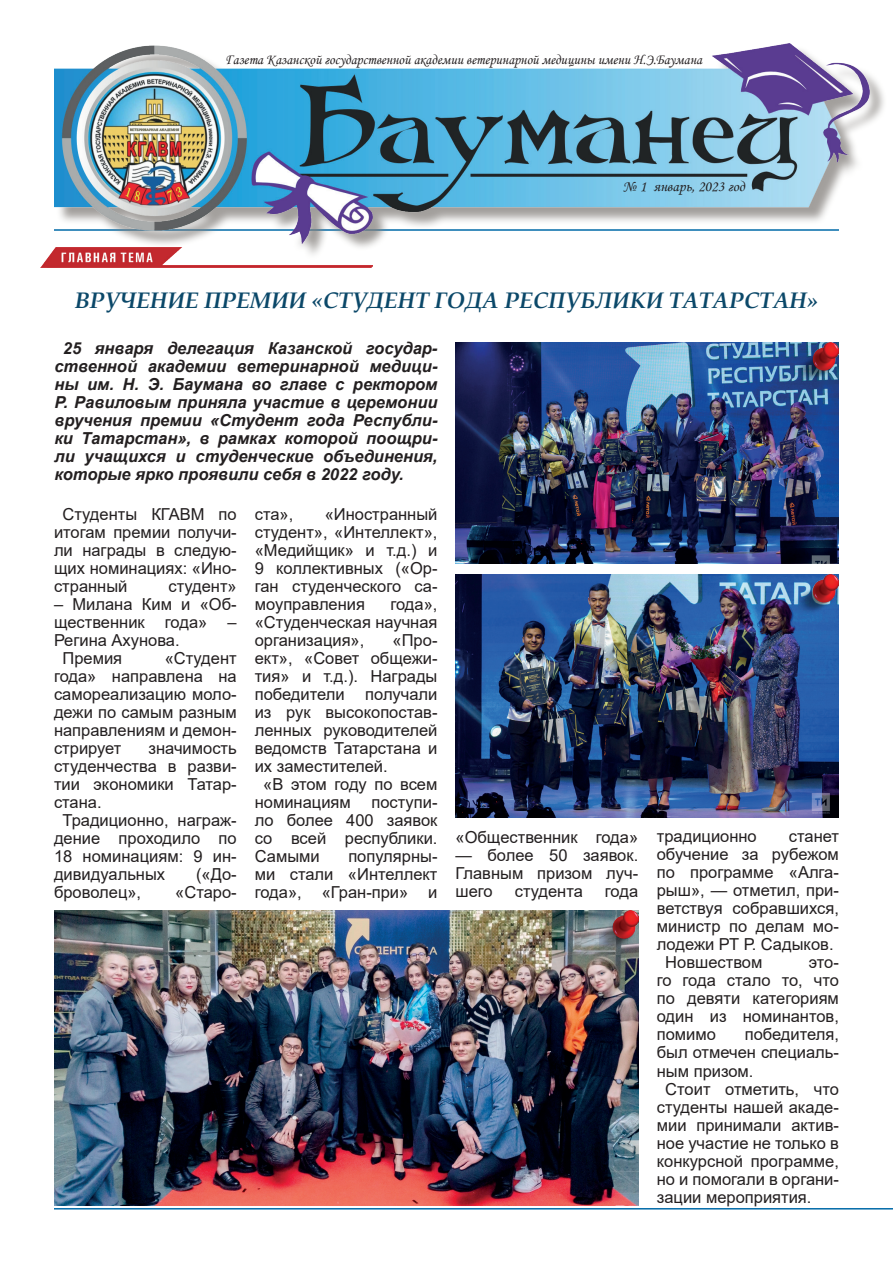
<style>
.page{position:relative;width:893px;height:1263px;background:#fff}
.page>*{position:absolute;margin:0;border:0;box-sizing:border-box;transform-origin:0 0}
.t1{font:italic 700 22.5px "Book Antiqua";color:#0b4869}
.t2{font:16.5px/18px "Arial";color:#231f20;text-align:justify}
.t3{font:italic 700 16.5px/18px "Arial";color:#231f20;text-align:justify}
.t4{font:15px "Monotype Corsiva";color:#231f20}
.t5{font:14.55px "Monotype Corsiva";color:#231f20;scale:.95 1}
</style>
<div class="page">
<img style="left:54px;top:43px;width:815px;height:200px">
<hr style="left:54px;top:1208px;width:839px;height:1px;background:#006aa8">
<img style="left:41px;top:247px;width:332px;height:20px">
<img style="left:54px;top:910px;width:584px;height:295px">
<img style="left:599px;top:910px;width:39px;height:40px">
<img style="left:455px;top:342px;width:384px;height:221px">
<img style="left:455px;top:574px;width:384px;height:244px">
<img style="left:791px;top:342px;width:48px;height:43px">
<img style="left:791px;top:574px;width:48px;height:42px">
<p class="t5" style="left:225px;top:50px;width:503px">Газета Казанской государственной академии ветеринарной медицины имени Н.Э.Баумана</p>
<p class="t4" style="left:623px;top:177px;width:123px">№ 1 январь, 2023 год</p>
<h1 class="t1" style="left:75px;top:284px;width:745px">ВРУЧЕНИЕ ПРЕМИИ «СТУДЕНТ ГОДА РЕСПУБЛИКИ ТАТАРСТАН»</h1>
<p class="t3" style="left:54px;top:340px;width:385px;text-indent:8px">25 января делегация Казанской государ&shy;ственной академии ветеринарной медици&shy;ны им. Н. Э. Баумана во главе с ректором Р. Равиловым приняла участие в церемонии вручения премии «Студент года Республи&shy;ки Татарстан», в рамках которой поощри&shy;ли учащихся и студенческие объединения, которые ярко проявили себя в 2022 году.</p>
<p class="t2" style="left:54px;top:505px;width:184px;text-indent:8px">Студенты КГАВМ по итогам премии получи&shy;ли награды в следую&shy;щих номинациях: «Ино&shy;странный</p>
<p class="t2" style="left:255px;top:505px;width:184px;text-indent:70px">«Иностранный студент», «Интеллект», «Медийщик» и т.д.) и 9 коллективных («Ор&shy;ган студенческого са&shy;моуправления</p>
<p class="t2" style="left:255px;top:505px;width:40px">ста»,</p>
<p class="t2" style="left:168px;top:577px;width:70px">студент»</p>
<p class="t2" style="left:54px;top:595px;width:184px">– Милана Ким и «Об-</p>
<p class="t2" style="left:54px;top:613px;width:184px">щественник года» –</p>
<p class="t2" style="left:54px;top:631px;width:127px">Регина Ахунова.</p>
<p class="t2" style="left:63px;top:649px;width:61px">Премия</p>
<p class="t2" style="left:255px;top:595px;width:184px;text-indent:136px">года», «Студенческая научная организация»,</p>
<p class="t2" style="left:393px;top:631px;width:46px">«Про-</p>
<p class="t2" style="left:255px;top:649px;width:184px">ект», «Совет общежи-</p>
<p class="t2" style="left:255px;top:667px;width:184px">тия» и т.д.). Награды</p>
<p class="t2" style="left:255px;top:685px;width:184px">победители получали</p>
<p class="t2" style="left:255px;top:703px;width:184px">из рук высокопостав-</p>
<p class="t2" style="left:255px;top:721px;width:184px">ленных руководителей</p>
<p class="t2" style="left:255px;top:739px;width:184px">ведомств Татарстана и</p>
<p class="t2" style="left:255px;top:757px;width:134px">их заместителей.</p>
<p class="t2" style="left:263px;top:775px;width:176px">«В этом году по всем</p>
<p class="t2" style="left:255px;top:793px;width:184px">номинациям поступи-</p>
<p class="t2" style="left:255px;top:811px;width:184px">ло более 400 заявок</p>
<p class="t2" style="left:255px;top:829px;width:184px">со всей республики.</p>
<p class="t2" style="left:255px;top:847px;width:67px">Самыми</p>
<p class="t2" style="left:54px;top:649px;width:184px;text-indent:111px">«Студент года» направлена на самореализацию моло&shy;дежи по самым разным направлениям и демон&shy;стрирует</p>
<p class="t2" style="left:149px;top:739px;width:90px">значимость</p>
<p class="t2" style="left:54px;top:757px;width:184px">студенчества в разви-</p>
<p class="t2" style="left:54px;top:775px;width:184px">тии экономики Татар-</p>
<p class="t2" style="left:54px;top:793px;width:49px">стана.</p>
<p class="t2" style="left:63px;top:811px;width:176px">Традиционно, награж-</p>
<p class="t2" style="left:54px;top:829px;width:184px">дение проходило по</p>
<p class="t2" style="left:54px;top:847px;width:184px">18 номинациям: 9 ин-</p>
<p class="t2" style="left:54px;top:865px;width:113px">дивидуальных</p>
<p class="t2" style="left:196px;top:865px;width:42px">(«До-</p>
<p class="t2" style="left:54px;top:883px;width:89px">броволец»,</p>
<p class="t2" style="left:175px;top:883px;width:63px">«Старо-</p>
<p class="t2" style="left:455px;top:828px;width:184px">«Общественник года»</p>
<p class="t2" style="left:455px;top:846px;width:184px">— более 50 заявок.<br>Главным призом луч&shy;шего</p>
<p class="t2" style="left:657px;top:827px;width:101px">традиционно</p>
<p class="t2" style="left:789px;top:827px;width:52px">станет</p>
<p class="t2" style="left:657px;top:845px;width:184px">обучение за рубежом</p>
<p class="t2" style="left:657px;top:863px;width:184px">по программе «Алга-</p>
<p class="t2" style="left:657px;top:881px;width:184px">рыш», — отметил, при-</p>
<p class="t2" style="left:657px;top:899px;width:184px">ветствуя собравшихся,</p>
<p class="t2" style="left:657px;top:917px;width:184px">министр по делам мо-</p>
<p class="t2" style="left:657px;top:935px;width:178px">лодежи РТ Р. Садыков.</p>
<p class="t2" style="left:665px;top:953px;width:99px">Новшеством</p>
<p class="t2" style="left:255px;top:847px;width:184px;text-indent:94px">популярны&shy;ми стали «Интеллект года», «Гран-при» и</p>
<p class="t2" style="left:515px;top:882px;width:70px">студента</p>
<p class="t2" style="left:605px;top:882px;width:35px">года</p>
<p class="t2" style="left:657px;top:953px;width:184px;text-indent:152px">это&shy;го года стало то, что по девяти категориям один из номинантов, помимо</p>
<p class="t2" style="left:745px;top:1025px;width:96px">победителя,</p>
<p class="t2" style="left:657px;top:1043px;width:184px">был отмечен специаль-</p>
<p class="t2" style="left:657px;top:1061px;width:98px">ным призом.</p>
<p class="t2" style="left:665px;top:1079px;width:175px">Стоит отметить, что</p>
<p class="t2" style="left:657px;top:1097px;width:184px">студенты нашей акаде-</p>
<p class="t2" style="left:657px;top:1115px;width:184px">мии принимали актив-</p>
<p class="t2" style="left:657px;top:1133px;width:184px">ное участие не только в</p>
<p class="t2" style="left:657px;top:1151px;width:184px">конкурсной программе,</p>
<p class="t2" style="left:657px;top:1169px;width:184px">но и помогали в органи-</p>
<p class="t2" style="left:657px;top:1187px;width:156px">зации мероприятия.</p>
</div>
